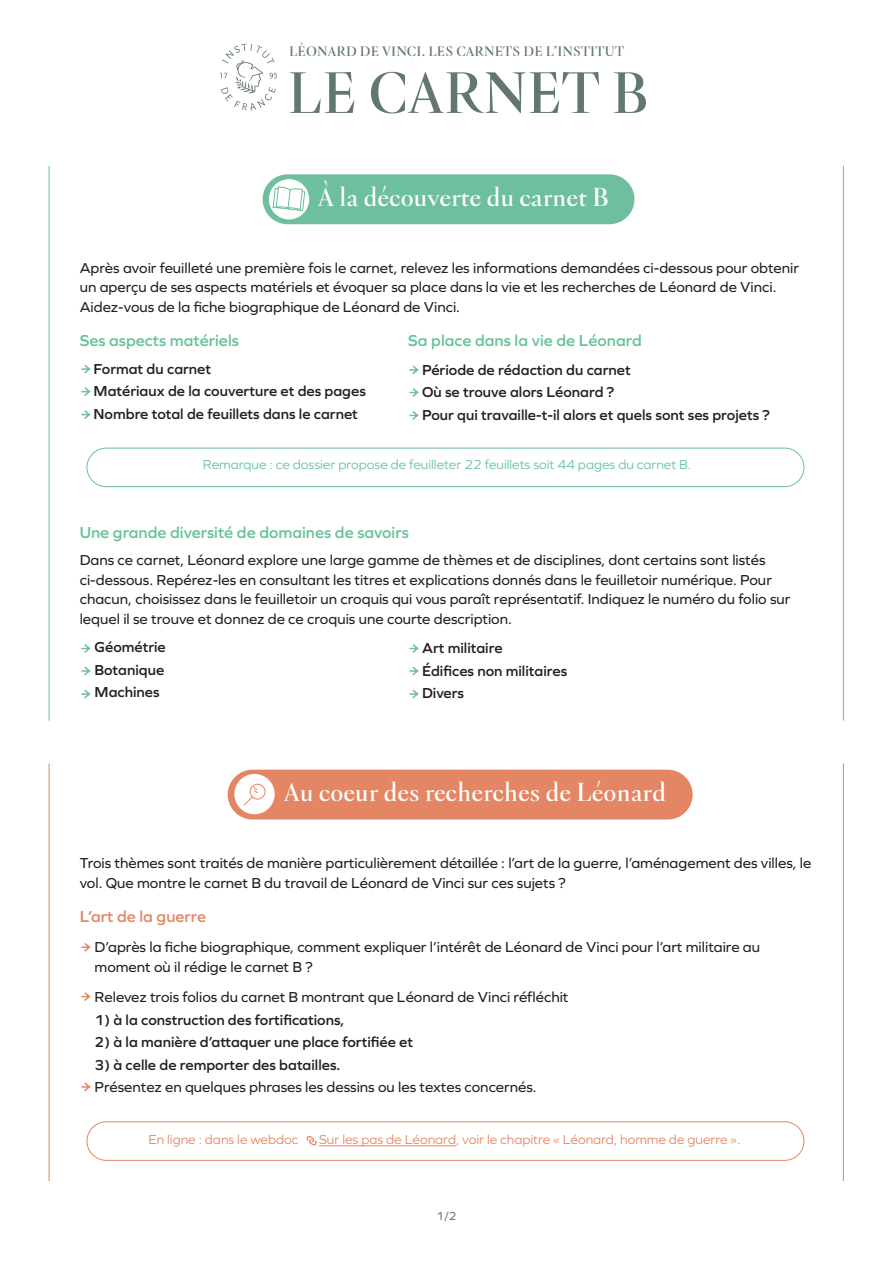
<style>
.page{position:relative;width:893px;height:1263px;background:#fff}
.page>*{position:absolute;margin:0;border:0;box-sizing:border-box;transform-origin:0 0}
.t1{font:57px "Institut De France";color:#637771}
.t2{font:25.5px "Institut De France";color:#fff}
.t3{font:600 16.5px "Graphie";color:#66c397}
.t4{font:600 16.5px "Graphie";color:#e48762}
.t5{font:15px/19.5px "Graphie";color:#231f20}
.t6{font:600 15px "Graphie";color:#231f20}
.t7{font:13.5px "Graphie";color:#e48663}
.t8{font:13.5px "Graphie";color:#66c397}
.t9{font:13.5px "Institut De France";letter-spacing:.015em;color:#637771}
.t10{font:12px "Graphie";color:#637771}
</style>
<div class="page">
<svg style="left:220px;top:43px;width:57px;height:67px"></svg>
<div style="left:263px;top:174px;width:371px;height:50px;background:#6dbf9d;border-radius:25px"></div>
<div style="left:269px;top:179px;width:40px;height:40px;background:#fff;border-radius:50%"></div>
<svg style="left:272px;top:174px;width:34px;height:50px"></svg>
<div style="left:228px;top:770px;width:465px;height:49px;background:#e48663;border-radius:25px"></div>
<div style="left:234px;top:774px;width:41px;height:40px;background:#fff;border-radius:50%"></div>
<svg style="left:243px;top:783px;width:23px;height:23px"></svg>
<hr style="left:49px;top:166px;width:1px;height:555px;background:#66c395">
<hr style="left:843px;top:166px;width:1px;height:555px;background:#66c395">
<hr style="left:49px;top:763px;width:1px;height:418px;background:#e48663">
<hr style="left:843px;top:763px;width:1px;height:418px;background:#e48663">
<div style="left:87px;top:1121px;width:717px;height:40px;border:1px solid #e48663;border-radius:19px"></div>
<div style="left:87px;top:448px;width:717px;height:39px;border:1px solid #6dbf9d;border-radius:19px"></div>
<hr style="left:319px;top:1145px;width:137px;height:1px;background:#e48663">
<svg style="left:306px;top:1136px;width:11px;height:10px"></svg>
<svg style="left:81px;top:644px;width:10px;height:9px"></svg>
<svg style="left:81px;top:364px;width:10px;height:10px"></svg>
<svg style="left:409px;top:365px;width:10px;height:10px"></svg>
<svg style="left:409px;top:644px;width:10px;height:9px"></svg>
<svg style="left:81px;top:666px;width:10px;height:10px"></svg>
<svg style="left:81px;top:387px;width:10px;height:9px"></svg>
<svg style="left:409px;top:388px;width:10px;height:9px"></svg>
<svg style="left:409px;top:666px;width:10px;height:10px"></svg>
<svg style="left:81px;top:689px;width:10px;height:10px"></svg>
<svg style="left:81px;top:410px;width:10px;height:9px"></svg>
<svg style="left:81px;top:943px;width:10px;height:9px"></svg>
<svg style="left:81px;top:992px;width:10px;height:9px"></svg>
<svg style="left:81px;top:1082px;width:10px;height:10px"></svg>
<svg style="left:409px;top:411px;width:10px;height:9px"></svg>
<svg style="left:409px;top:689px;width:10px;height:10px"></svg>
<p class="t9" style="left:289px;top:42px;width:336px">LÉONARD DE VINCI. LES CARNETS DE L’INSTITUT</p>
<p class="t1" style="left:287px;top:55px;width:364px">LE CARNET B</p>
<p class="t2" style="left:318px;top:180px;width:293px">À la découverte du carnet B</p>
<p class="t5" style="left:80px;top:258px;width:721px">Après avoir feuilleté une première fois le carnet, relevez les informations demandées ci-dessous pour obtenir un aperçu de ses aspects matériels et évoquer sa place dans la vie et les recherches de Léonard de Vinci.<br>Aidez-vous de la fiche biographique de Léonard de Vinci.</p>
<p class="t3" style="left:80px;top:331px;width:161px">Ses aspects matériels</p>
<p class="t6" style="left:94px;top:360px;width:119px">Format du carnet</p>
<p class="t6" style="left:94px;top:382px;width:274px">Matériaux de la couverture et des pages</p>
<p class="t6" style="left:94px;top:405px;width:266px">Nombre total de feuillets dans le carnet</p>
<p class="t3" style="left:408px;top:331px;width:235px">Sa place dans la vie de Léonard</p>
<p class="t6" style="left:422px;top:361px;width:210px">Période de rédaction du carnet</p>
<p class="t6" style="left:422px;top:383px;width:194px">Où se trouve alors Léonard ?</p>
<p class="t6" style="left:422px;top:406px;width:349px">Pour qui travaille-t-il alors et quels sont ses projets ?</p>
<p class="t8" style="left:203px;top:457px;width:490px">Remarque : ce dossier propose de feuilleter 22 feuillets soit 44 pages du carnet B.</p>
<p class="t3" style="left:80px;top:522px;width:331px">Une grande diversité de domaines de savoirs</p>
<p class="t5" style="left:80px;top:550px;width:687px">Dans ce carnet, Léonard explore une large gamme de thèmes et de disciplines, dont certains sont listés</p>
<p class="t5" style="left:80px;top:569px;width:712px">ci-dessous. Repérez-les en consultant les titres et explications donnés dans le feuilletoir numérique. Pour chacun, choisissez dans le feuilletoir un croquis qui vous paraît représentatif. Indiquez le numéro du folio sur lequel il se trouve et donnez de ce croquis une courte description.</p>
<p class="t6" style="left:95px;top:638px;width:73px">Géométrie</p>
<p class="t6" style="left:95px;top:661px;width:71px">Botanique</p>
<p class="t6" style="left:95px;top:683px;width:67px">Machines</p>
<p class="t6" style="left:422px;top:639px;width:82px">Art militaire</p>
<p class="t6" style="left:422px;top:662px;width:147px">Édifices non militaires</p>
<p class="t6" style="left:422px;top:684px;width:44px">Divers</p>
<p class="t2" style="left:284px;top:775px;width:384px">Au coeur des recherches de Léonard</p>
<p class="t5" style="left:80px;top:853px;width:733px">Trois thèmes sont traités de manière particulièrement détaillée : l’art de la guerre, l’aménagement des villes, le vol. Que montre le carnet B du travail de Léonard de Vinci sur ces sujets ?</p>
<p class="t4" style="left:80px;top:907px;width:128px">L’art de la guerre</p>
<p class="t5" style="left:95px;top:937px;width:667px">D’après la fiche biographique, comment expliquer l’intérêt de Léonard de Vinci pour l’art militaire au moment où il rédige le carnet B ?</p>
<p class="t5" style="left:95px;top:987px;width:475px">Relevez trois folios du carnet B montrant que Léonard de Vinci réfléchit</p>
<p class="t6" style="left:95px;top:1011px;width:251px">1) à la construction des fortifications,</p>
<p class="t6" style="left:95px;top:1033px;width:320px">2) à la manière d’attaquer une place fortifiée et</p>
<p class="t6" style="left:95px;top:1056px;width:247px">3) à celle de remporter des batailles.</p>
<p class="t5" style="left:95px;top:1077px;width:444px">Présentez en quelques phrases les dessins ou les textes concernés.</p>
<p class="t7" style="left:148px;top:1132px;width:151px">En ligne : dans le webdoc</p>
<p class="t7" style="left:319px;top:1132px;width:423px">Sur les pas de Léonard, voir le chapitre « Léonard, homme de guerre ».</p>
<p class="t10" style="left:436px;top:1209px;width:22px">1/2</p>
</div>
